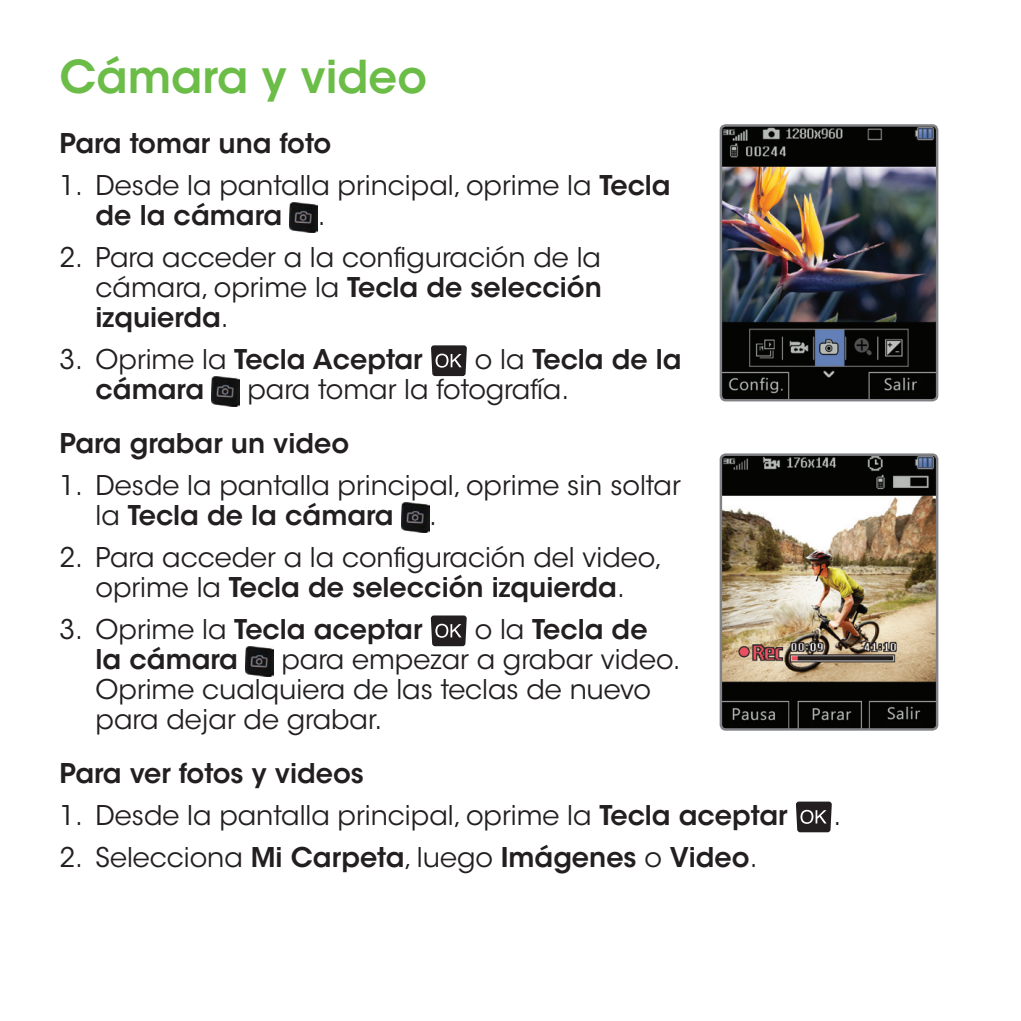
<style>
.page{position:relative;width:1021px;height:1021px;background:#fff}
.page>*{position:absolute;margin:0;border:0;box-sizing:border-box;transform-origin:0 0}
.t1{font:600 45px "ITC Avant Garde Std";color:#6bbd48}
.t2{font:27px/30px "ITC Avant Garde Std";color:#231f20}
.t3{font:600 27px "ITC Avant Garde Std";color:#231f20}
.s1{font-weight:600}
.s2{font-weight:400}
</style>
<div class="page">
<img style="left:290px;top:202px;width:28px;height:30px">
<svg style="left:431px;top:345px;width:36px;height:31px"></svg>
<img style="left:212px;top:376px;width:28px;height:30px">
<img style="left:401px;top:502px;width:28px;height:30px">
<svg style="left:430px;top:615px;width:37px;height:31px"></svg>
<img style="left:246px;top:646px;width:28px;height:30px">
<svg style="left:796px;top:801px;width:36px;height:31px"></svg>
<img style="left:722px;top:127px;width:213px;height:271px">
<div style="left:719px;top:124px;width:219px;height:277px;border:2px solid #808285;border-radius:5px"></div>
<img style="left:722px;top:456px;width:213px;height:271px">
<div style="left:719px;top:453px;width:219px;height:277px;border:2px solid #808285;border-radius:5px"></div>
<p class="t1" style="left:60px;top:48px;width:369px">Cámara y video</p>
<p class="t3" style="left:60px;top:126px;width:273px">Para tomar una foto</p>
<p class="t2" style="left:96px;top:170px;width:576px;text-indent:-36px">1. Desde la pantalla principal, oprime la <span class="s1">Tecla de la cámara</span></p>
<p class="t2" style="left:318px;top:200px;width:9px">.</p>
<p class="t2" style="left:96px;top:242px;width:508px;text-align:justify;text-indent:-36px">2. Para acceder a la configuración de la cámara, oprime la <span class="s1">Tecla de selección izquierda</span>.</p>
<p class="t3" style="left:60px;top:342px;width:364px"><span class="s2">3. Oprime la</span> Tecla Aceptar</p>
<p class="t3" style="left:475px;top:342px;width:208px"><span class="s2">o la</span> Tecla de la</p>
<p class="t3" style="left:96px;top:372px;width:110px">cámara</p>
<p class="t2" style="left:247px;top:374px;width:323px">para tomar la fotografía.</p>
<p class="t3" style="left:60px;top:426px;width:291px">Para grabar un video</p>
<p class="t2" style="left:96px;top:471px;width:586px;text-indent:-36px">1. Desde la pantalla principal, oprime sin soltar la <span class="s1">Tecla de la cámara</span></p>
<p class="t2" style="left:429px;top:501px;width:9px">.</p>
<p class="t2" style="left:60px;top:543px;width:604px;text-align:center">2. Para acceder a la configuración del video, oprime la <span class="s1">Tecla de selección izquierda</span>.</p>
<p class="t3" style="left:60px;top:612px;width:364px"><span class="s2">3. Oprime la</span> Tecla aceptar</p>
<p class="t3" style="left:475px;top:612px;width:174px"><span class="s2">o la</span> Tecla de</p>
<p class="t3" style="left:96px;top:642px;width:144px">la cámara</p>
<p class="t2" style="left:96px;top:645px;width:586px;text-indent:186px">para empezar a grabar video.<br>Oprime cualquiera de las teclas de nuevo para dejar de grabar.</p>
<p class="t3" style="left:60px;top:756px;width:306px">Para ver fotos y videos</p>
<p class="t2" style="left:60px;top:801px;width:729px">1. Desde la pantalla principal, oprime la <span class="s1">Tecla aceptar</span></p>
<p class="t3" style="left:60px;top:840px;width:699px"><span class="s2">2. Selecciona</span> Mi Carpeta<span class="s2">, luego</span> Imágenes <span class="s2">o</span> Video<span class="s2">.</span></p>
<p class="t2" style="left:833px;top:801px;width:9px">.</p>
</div>
